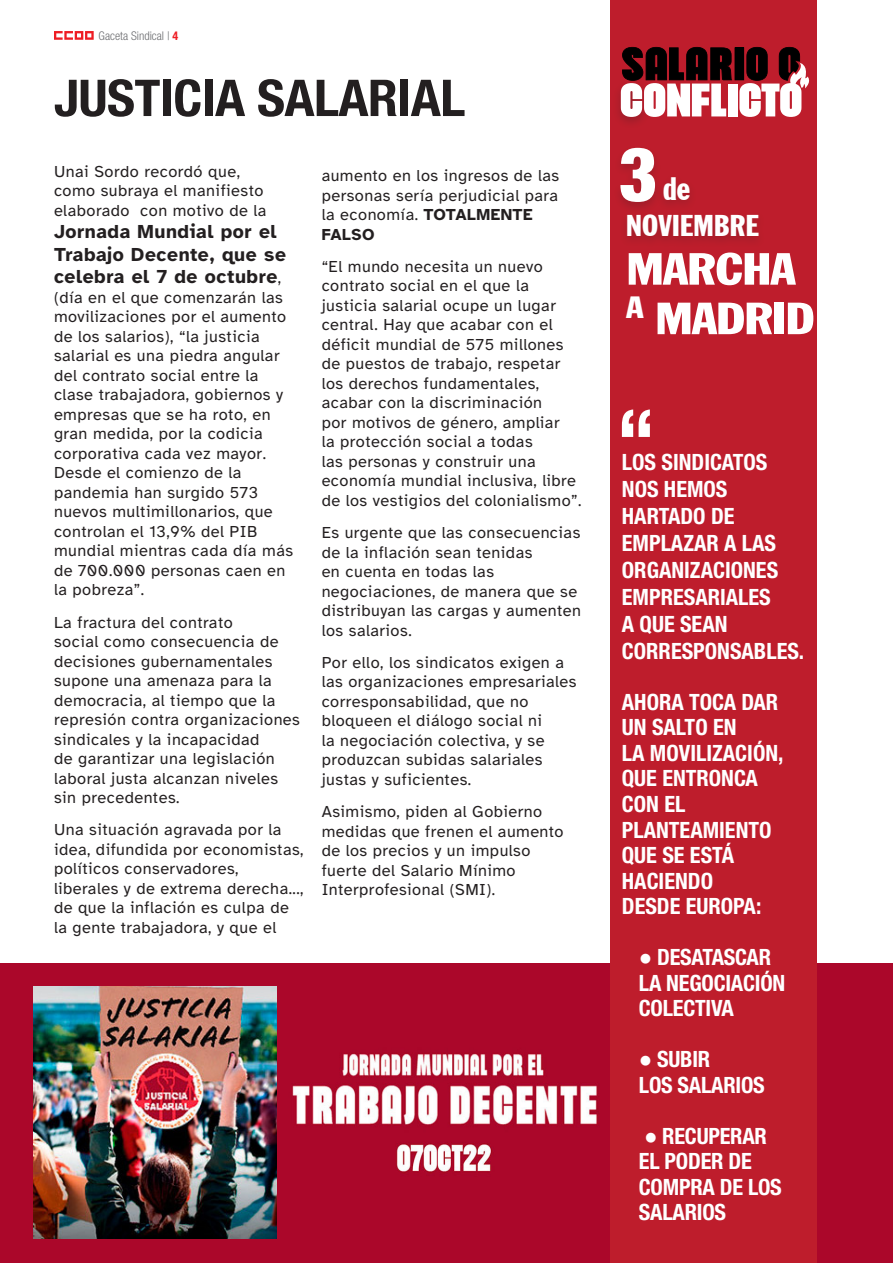
<style>
.page{position:relative;width:893px;height:1263px;background:#fff}
.page>*{position:absolute;margin:0;border:0;box-sizing:border-box;transform-origin:0 0}
.Entradillas{font:900 condensed 75px "Helvetica Neue LT Std";color:#fff}
.Entradillas-2{font:700 condensed 50.7px "Helvetica Neue LT Std";letter-spacing:-.01em;color:#231f20;scale:1.06 1}
.Entradillas-3{font:extra-condensed 44.7px "Franklin Gothic BT";letter-spacing:-.03em;color:#fff;scale:1.55 1}
.Entradillas-4{font:extra-condensed 32.4px "Franklin Gothic BT";color:#fff;scale:1.2 1}
.Entradillas-5{font:extra-condensed 30px "Franklin Gothic BT";letter-spacing:-.01em;color:#fff;scale:1.25 1}
.t1{font:700 condensed 22.5px/27px "Helvetica Neue LT Std";color:#fff}
.Entradillas-6{font:700 19.5px/22.5px "Atkinson Hyperlegible";letter-spacing:.03em;color:#231f20}
.Entradillas-7{font:16.5px/19.5px "Atkinson Hyperlegible";letter-spacing:.03em;color:#231f20}
.t2{font:300 condensed 12px "Helvetica Neue LT Std";color:#6c6d70}
.s1{font-weight:700;color:#ee1d23}
.s2{font-weight:400;font-size:16.5px}
.s3{font-weight:700}
.s4{font-family:"Calibri";font-weight:400;font-stretch:normal}
</style>
<div class="page">
<svg style="left:54px;top:31px;width:40px;height:9px"></svg>
<div style="left:0;top:963px;width:893px;height:300px;background:#ab072a"></div>
<img style="left:292px;top:1053px;width:306px;height:120px">
<div style="left:610px;top:0;width:207px;height:1263px;background:#be1d2c"></div>
<div style="left:613px;top:144px;width:50px;height:70px;background:#231f20;opacity:.2"></div>
<div style="left:613px;top:80px;width:37px;height:49px;background:#231f20;opacity:.23"></div>
<svg style="left:621px;top:47px;width:189px;height:70px"></svg>
<svg style="left:622px;top:409px;width:28px;height:28px"></svg>
<div style="left:619px;top:174px;width:148px;height:74px;background:#231f20;opacity:.2"></div>
<img style="left:33px;top:986px;width:244px;height:253px">
<p class="t2" style="left:99px;top:28px;width:81px">Gaceta Sindical | <span class="s1">4</span></p>
<p class="Entradillas-2" style="left:54px;top:67px;width:389px">JUSTICIA SALARIAL</p>
<p class="Entradillas-7" style="left:54px;top:162px;width:214px">Unai Sordo recordó que, como subraya el manifiesto elaborado con motivo de la</p>
<p class="Entradillas-6" style="left:54px;top:221px;width:233px">Jornada Mundial por el<br>Trabajo Decente, que se celebra el 7 de octubre<span class="s2">,</span></p>
<p class="Entradillas-7" style="left:54px;top:288px;width:241px">(día en el que comenzarán las movilizaciones por el aumento de los salarios), “la justicia salarial es una piedra angular del contrato social entre la clase trabajadora, gobiernos y empresas que se ha roto, en gran medida, por la codicia corporativa cada vez mayor.<br>Desde el comienzo de la pandemia han surgido 573 nuevos multimillonarios, que controlan el 13,9% del PIB mundial mientras cada día más de 700.000 personas caen en la pobreza”.</p>
<p class="Entradillas-7" style="left:54px;top:613px;width:247px">La fractura del contrato<br>social como consecuencia de decisiones gubernamentales supone una amenaza para la democracia, al tiempo que la represión contra organizaciones sindicales y la incapacidad<br>de garantizar una legislación laboral justa alcanzan niveles sin precedentes.</p>
<p class="Entradillas-7" style="left:54px;top:820px;width:251px">Una situación agravada por la idea, difundida por economistas, políticos conservadores, liberales y de extrema derecha..., de que la inflación es culpa de la gente trabajadora, y que el</p>
<p class="Entradillas-7" style="left:322px;top:166px;width:239px">aumento en los ingresos de las personas sería perjudicial para la economía. <span class="s3">TOTALMENTE<br>FALSO</span></p>
<p class="Entradillas-7" style="left:322px;top:257px;width:261px">“El mundo necesita un nuevo contrato social en el que la justicia salarial ocupe un lugar central. Hay que acabar con el déficit mundial de 575 millones de puestos de trabajo, respetar los derechos fundamentales, acabar con la discriminación<br>por motivos de género, ampliar<br>la protección social a todas<br>las personas y construir una economía mundial inclusiva, libre de los vestigios del colonialismo”.</p>
<p class="Entradillas-7" style="left:322px;top:523px;width:261px">Es urgente que las consecuencias de la inflación sean tenidas<br>en cuenta en todas las negociaciones, de manera que se distribuyan las cargas y aumenten los salarios.</p>
<p class="Entradillas-7" style="left:322px;top:653px;width:256px">Por ello, los sindicatos exigen a las organizaciones empresariales corresponsabilidad, que no bloqueen el diálogo social ni<br>la negociación colectiva, y se produzcan subidas salariales justas y suficientes.</p>
<p class="Entradillas-7" style="left:322px;top:802px;width:243px">Asimismo, piden al Gobierno medidas que frenen el aumento de los precios y un impulso fuerte del Salario Mínimo<br>Interprofesional (SMI).</p>
<p class="Entradillas" style="left:619px;top:128px;width:40px">3</p>
<p class="Entradillas-4" style="left:663px;top:169px;width:25px">de</p>
<p class="Entradillas-5" style="left:626px;top:208px;width:108px">NOVIEMBRE</p>
<p class="Entradillas-3" style="left:626px;top:243px;width:111px">MARCHA</p>
<p class="Entradillas-3" style="left:626px;top:292px;width:124px"><sup>A</sup> MADRID</p>
<p class="t1" style="left:622px;top:448px;width:147px">LOS SINDICATOS</p>
<p class="t1" style="left:622px;top:475px;width:107px">NOS HEMOS</p>
<p class="t1" style="left:622px;top:502px;width:114px">HARTADO DE</p>
<p class="t1" style="left:622px;top:529px;width:158px;text-align:justify">EMPLAZAR A LAS ORGANIZACIONES EMPRESARIALES</p>
<p class="t1" style="left:622px;top:610px;width:107px">A QUE SEAN</p>
<p class="t1" style="left:622px;top:637px;width:184px">CORRESPONSABLES.</p>
<p class="t1" style="left:622px;top:688px;width:158px">AHORA TOCA DAR</p>
<p class="t1" style="left:622px;top:714px;width:116px">UN SALTO EN</p>
<p class="t1" style="left:622px;top:739px;width:163px">LA MOVILIZACIÓN,</p>
<p class="t1" style="left:622px;top:765px;width:138px">QUE ENTRONCA</p>
<p class="t1" style="left:622px;top:790px;width:65px">CON EL</p>
<p class="t1" style="left:622px;top:816px;width:151px">PLANTEAMIENTO</p>
<p class="t1" style="left:622px;top:841px;width:114px">QUE SE ESTÁ</p>
<p class="t1" style="left:622px;top:867px;width:93px">HACIENDO</p>
<p class="t1" style="left:622px;top:892px;width:141px">DESDE EUROPA:</p>
<p class="t1" style="left:639px;top:943px;width:134px"><span class="s4">●</span> DESATASCAR</p>
<p class="t1" style="left:639px;top:969px;width:148px;line-height:25.5px">LA NEGOCIACIÓN<br>COLECTIVA</p>
<p class="t1" style="left:639px;top:1045px;width:73px"><span class="s4">●</span> SUBIR</p>
<p class="t1" style="left:639px;top:1071px;width:127px">LOS SALARIOS</p>
<p class="t1" style="left:644px;top:1122px;width:124px"><span class="s4">●</span> RECUPERAR</p>
<p class="t1" style="left:639px;top:1147px;width:114px">EL PODER DE</p>
<p class="t1" style="left:639px;top:1173px;width:144px;line-height:25.5px">COMPRA DE LOS<br>SALARIOS</p>
</div>
